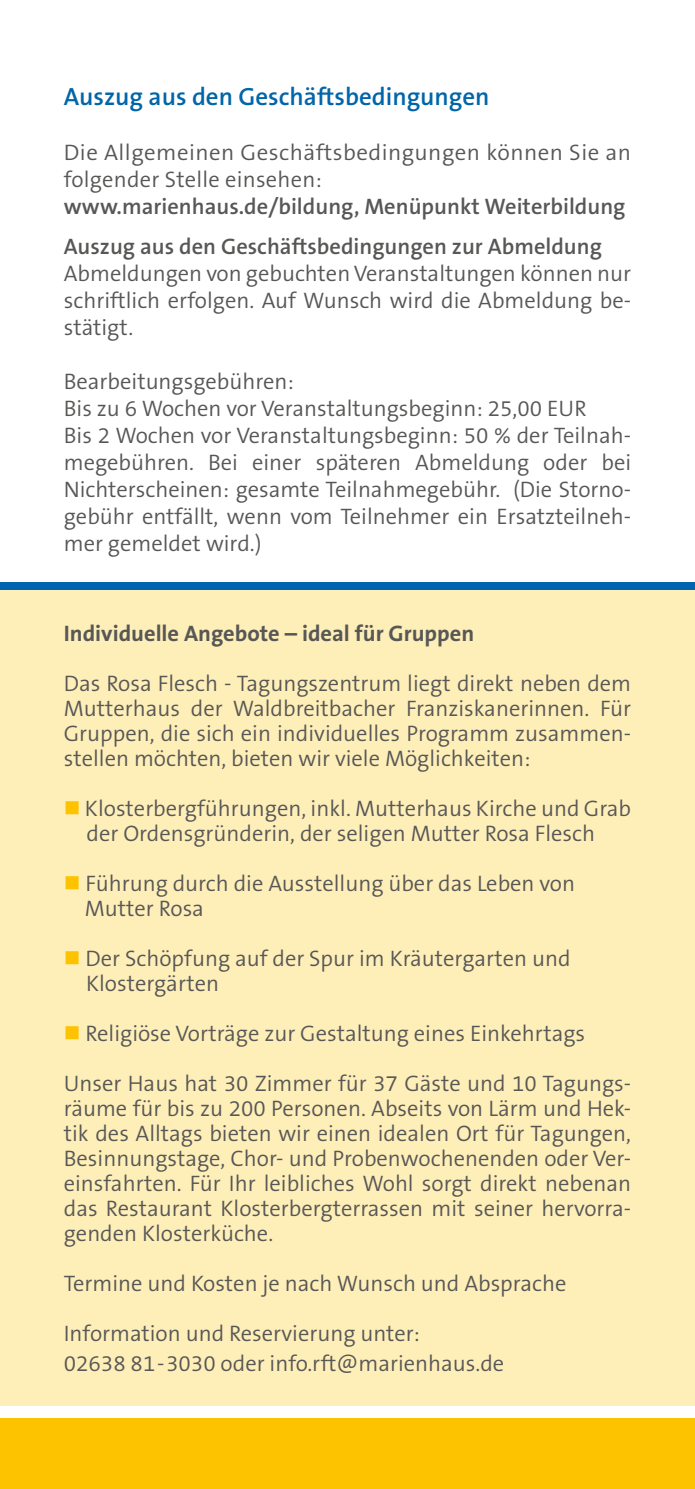
<style>
.page{position:relative;width:695px;height:1489px;background:#fff}
.page>*{position:absolute;margin:0;border:0;box-sizing:border-box;transform-origin:0 0}
.t1{font:600 25px "The Sans B6";color:#0065a9}
.t2{font:300 22.5px/25px "The Sans B4";color:#575756}
.t3{font:600 22.5px/40px "The Sans B6";color:#575756}
.t4{font:300 22.5px/27px "The Sans B4";letter-spacing:.02em;color:#575756}
.t5{font:700 22.5px "The Sans B7";color:#575756}
.s1{color:#fdc300}
</style>
<div class="page">
<div style="left:0;top:1417px;width:694px;height:71px;background:#fdc300"></div>
<div style="left:0;top:590px;width:694px;height:815px;background:#feeeb8"></div>
<div style="left:0;top:582px;width:694px;height:8px;background:#0063af"></div>
<p class="t1" style="left:64px;top:83px;width:427px">Auszug aus den Geschäftsbedingungen</p>
<p class="t4" style="left:64px;top:140px;width:568px">Die Allgemeinen Geschäftsbedingungen können Sie an folgender Stelle einsehen:</p>
<p class="t3" style="left:64px;top:187px;width:563px">www.marienhaus.de/bildung, Menüpunkt Weiterbildung<br>Auszug aus den Geschäftsbedingungen zur Abmeldung</p>
<p class="t2" style="left:64px;top:261px;width:568px;line-height:27px;text-align:justify">Abmeldungen von gebuchten Veranstaltungen können nur schriftlich erfolgen. Auf Wunsch wird die Abmeldung be&shy;stätigt.</p>
<p class="t2" style="left:64px;top:369px;width:568px;line-height:27px">Bearbeitungsgebühren:<br>Bis zu 6 Wochen vor Veranstaltungsbeginn: 25,00 EUR<br>Bis 2 Wochen vor Veranstaltungsbeginn: 50 % der Teilnah&shy;megebühren. Bei einer späteren Abmeldung oder bei Nichterscheinen: gesamte Teilnahmegebühr. (Die Storno&shy;gebühr entfällt, wenn vom Teilnehmer ein Ersatzteilneh&shy;mer gemeldet wird.)</p>
<p class="t5" style="left:64px;top:621px;width:412px">Individuelle Angebote – ideal für Gruppen</p>
<p class="t2" style="left:64px;top:671px;width:568px;text-align:justify">Das Rosa Flesch - Tagungszentrum liegt direkt neben dem Mutterhaus der Waldbreitbacher Franziskanerinnen. Für Gruppen, die sich ein individuelles Programm zusammen&shy;stellen möchten, bieten wir viele Möglichkeiten:</p>
<p class="t2" style="left:64px;top:796px;width:568px;text-align:center"><span class="s1">■</span> Klosterbergführungen, inkl. Mutterhaus Kirche und Grab der Ordensgründerin, der seligen Mutter Rosa Flesch</p>
<p class="t2" style="left:85px;top:871px;width:491px;text-indent:-21px"><span class="s1">■</span> Führung durch die Ausstellung über das Leben von<br>Mutter Rosa</p>
<p class="t2" style="left:86px;top:946px;width:486px;text-indent:-22px"><span class="s1">■</span> Der Schöpfung auf der Spur im Kräutergarten und<br>Klostergärten</p>
<p class="t2" style="left:64px;top:1021px;width:522px"><span class="s1">■</span> Religiöse Vorträge zur Gestaltung eines Einkehrtags</p>
<p class="t2" style="left:64px;top:1071px;width:568px;text-align:justify">Unser Haus hat 30 Zimmer für 37 Gäste und 10 Tagungs&shy;räume für bis zu 200 Personen. Abseits von Lärm und Hek&shy;tik des Alltags bieten wir einen idealen Ort für Tagungen, Besinnungstage, Chor- und Probenwochenenden oder Ver&shy;einsfahrten. Für Ihr leibliches Wohl sorgt direkt nebenan das Restaurant Klosterbergterrassen mit seiner hervorra&shy;genden Klosterküche.</p>
<p class="t2" style="left:64px;top:1271px;width:504px">Termine und Kosten je nach Wunsch und Absprache</p>
<p class="t2" style="left:64px;top:1319px;width:442px;line-height:30px">Information und Reservierung unter:<br>02638 81-3030 oder info.rft@marienhaus.de</p>
</div>
